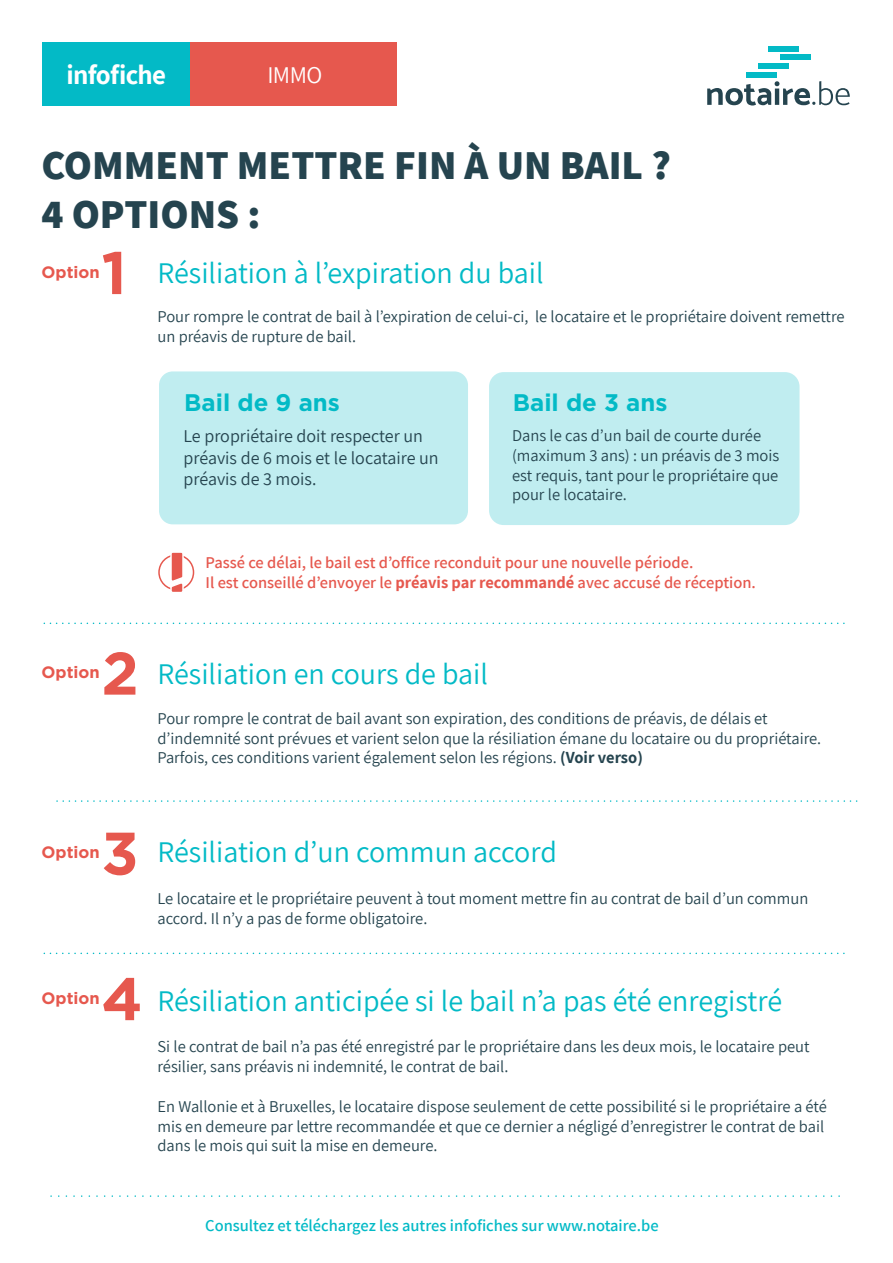
<style>
.page{position:relative;width:893px;height:1263px;background:#fff}
.page>*{position:absolute;margin:0;border:0;box-sizing:border-box;transform-origin:0 0}
.t1{font:700 60px "Gotham";color:#e6584e}
.t2{font:800 40.95px/49.1px "Assistant";color:#25444f}
.t3{font:30px "Assistant";color:#03bac6}
.t4{font:700 27px "Assistant";letter-spacing:-.025em;color:#fff}
.t5{font:700 24px "Gotham";color:#03bac6}
.t6{font:24px "Assistant";color:#fff}
.t7{font:18px/21.6px "Assistant";color:#25444f}
.t8{font:16.5px/19.8px "Assistant";color:#25444f}
.t9{font:600 16.5px/19.8px "Assistant";color:#e6584e}
.t10{font:600 16.5px "Assistant";color:#03bac6}
.t11{font:700 16.5px "Gotham";color:#e6584e}
.s1{font-weight:700}
.s2{font-family:"Gotham";font-weight:700;font-size:60px;color:#e6584e}
</style>
<div class="page">
<div style="left:159px;top:371px;width:309px;height:153px;background:#c0edf0;border-radius:14px"></div>
<div style="left:489px;top:372px;width:311px;height:153px;background:#c0edf0;border-radius:15px"></div>
<div style="left:158px;top:554px;width:36px;height:36px;border:2px solid #e6584e;border-radius:50%"></div>
<svg style="left:44px;top:623px;width:801px;height:1px"></svg>
<svg style="left:57px;top:800px;width:801px;height:2px"></svg>
<svg style="left:44px;top:953px;width:801px;height:1px"></svg>
<svg style="left:170px;top:552px;width:15px;height:40px"></svg>
<svg style="left:51px;top:1195px;width:789px;height:2px"></svg>
<div style="left:190px;top:43px;width:207px;height:63px;background:#e6584e"></div>
<div style="left:43px;top:43px;width:147px;height:63px;background:#03bac6"></div>
<svg style="left:707px;top:81px;width:143px;height:25px"></svg>
<div style="left:768px;top:46px;width:31px;height:6px;background:#03bac6"></div>
<div style="left:780px;top:54px;width:31px;height:6px;background:#03bac6"></div>
<div style="left:758px;top:64px;width:31px;height:5px;background:#03bac6"></div>
<div style="left:746px;top:72px;width:31px;height:6px;background:#03bac6"></div>
<h3 class="t4" style="left:67px;top:56px;width:101px">infofiche</h3>
<h3 class="t6" style="left:267px;top:59px;width:56px">IMMO</h3>
<h2 class="t2" style="left:41px;top:140px;width:631px">COMMENT METTRE FIN À UN BAIL ?<br>4 OPTIONS :</h2>
<h3 class="t3" style="left:158px;top:253px;width:388px">Résiliation à l’expiration du bail</h3>
<h1 class="t1" style="left:101px;top:233px;width:27px">1</h1>
<p class="t11" style="left:42px;top:261px;width:60px">Option</p>
<p class="t8" style="left:158px;top:306px;width:689px">Pour rompre le contrat de bail à l’expiration de celui-ci, le locataire et le propriétaire doivent remettre un préavis de rupture de bail.</p>
<h3 class="t5" style="left:184px;top:386px;width:157px">Bail de 9 ans</h3>
<h3 class="t5" style="left:513px;top:386px;width:156px">Bail de 3 ans</h3>
<p class="t7" style="left:184px;top:424px;width:257px">Le propriétaire doit respecter un préavis de 6 mois et le locataire un préavis de 3 mois.</p>
<p class="t8" style="left:512px;top:425px;width:269px">Dans le cas d’un bail de courte durée (maximum 3 ans) : un préavis de 3 mois est requis, tant pour le propriétaire que pour le locataire.</p>
<p class="t9" style="left:206px;top:552px;width:552px">Passé ce délai, le bail est d’office reconduit pour une nouvelle période.<br>Il est conseillé d’envoyer le <span class="s1">préavis par recommandé</span> avec accusé de réception.</p>
<h3 class="t3" style="left:101px;top:653px;width:388px"><span class="s2">2</span> Résiliation en cours de bail</h3>
<p class="t11" style="left:42px;top:661px;width:60px">Option</p>
<p class="t8" style="left:158px;top:708px;width:665px">Pour rompre le contrat de bail avant son expiration, des conditions de préavis, de délais et d’indemnité sont prévues et varient selon que la résiliation émane du locataire ou du propriétaire.<br>Parfois, ces conditions varient également selon les régions. <span class="s1">(Voir verso)</span></p>
<h3 class="t3" style="left:101px;top:832px;width:457px"><span class="s2">3</span> Résiliation d’un commun accord</h3>
<p class="t11" style="left:42px;top:841px;width:60px">Option</p>
<p class="t8" style="left:158px;top:888px;width:652px">Le locataire et le propriétaire peuvent à tout moment mettre fin au contrat de bail d’un commun accord. Il n’y a pas de forme obligatoire.</p>
<h3 class="t3" style="left:101px;top:980px;width:682px"><span class="s2">4</span> Résiliation anticipée si le bail n’a pas été enregistré</h3>
<p class="t11" style="left:42px;top:987px;width:60px">Option</p>
<p class="t8" style="left:158px;top:1036px;width:654px">Si le contrat de bail n’a pas été enregistré par le propriétaire dans les deux mois, le locataire peut résilier, sans préavis ni indemnité, le contrat de bail.</p>
<p class="t8" style="left:158px;top:1095px;width:671px">En Wallonie et à Bruxelles, le locataire dispose seulement de cette possibilité si le propriétaire a été mis en demeure par lettre recommandée et que ce dernier a négligé d’enregistrer le contrat de bail dans le mois qui suit la mise en demeure.</p>
<p class="t10" style="left:205px;top:1214px;width:455px">Consultez et téléchargez les autres infofiches sur www.notaire.be</p>
</div>
